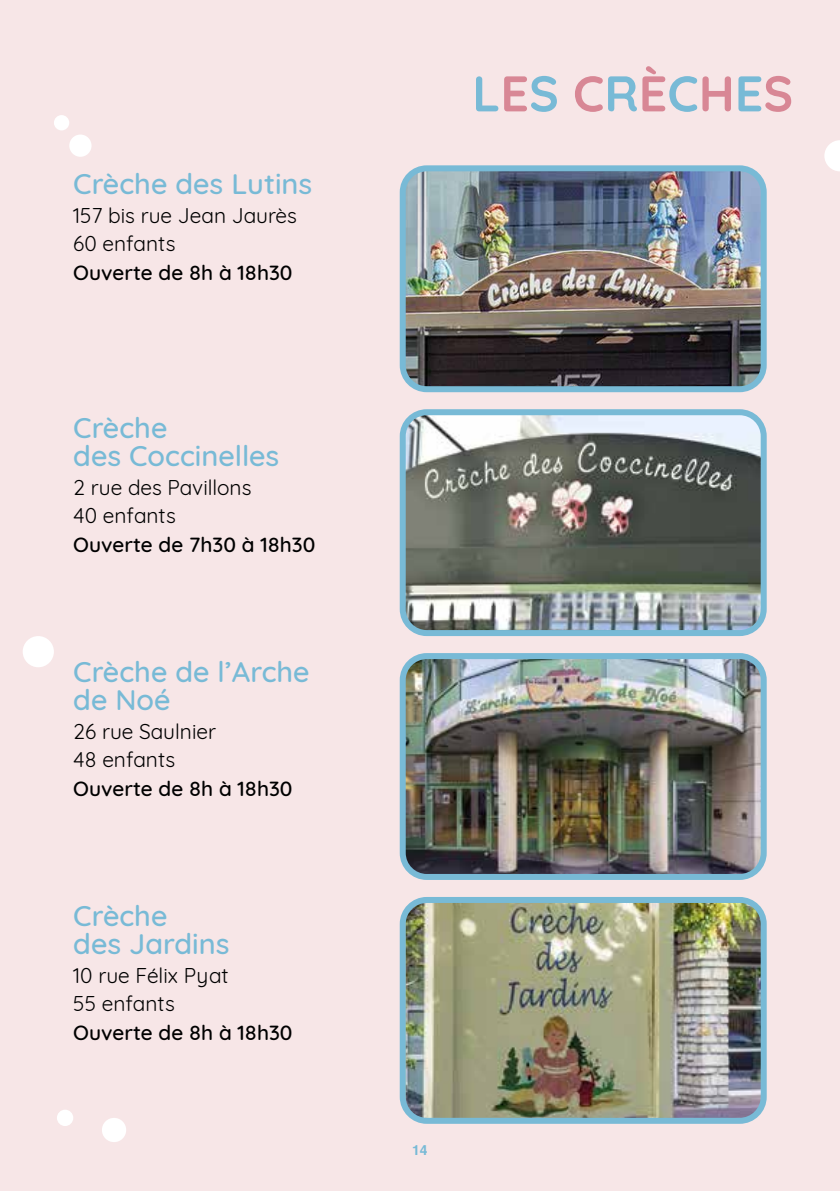
<style>
.page{position:relative;width:840px;height:1191px;background:#fff}
.page>*{position:absolute;margin:0;border:0;box-sizing:border-box;transform-origin:0 0}
.t1{font:700 50px "Quicksand";color:#78bad6}
.t2{font:500 28.8px/28.4px "Quicksand";color:#78bad6}
.t3{font:20.8px/28.4px "Quicksand";color:#000}
.t4{font:500 20.8px "Quicksand";color:#000}
.t5{font:700 14px "Helvetica";color:#78bad6}
.s1{color:#d88795}
</style>
<div class="page">
<div style="left:0;top:0;width:839px;height:1191px;background:#f7e6e7"></div>
<div style="left:69px;top:134px;width:22px;height:23px;background:#fff;border-radius:50%"></div>
<div style="left:23px;top:636px;width:31px;height:31px;background:#fff;border-radius:50%"></div>
<svg style="left:824px;top:140px;width:15px;height:31px"></svg>
<div style="left:57px;top:1109px;width:16px;height:17px;background:#fff;border-radius:50%"></div>
<div style="left:102px;top:1117px;width:24px;height:25px;background:#fff;border-radius:50%"></div>
<div style="left:54px;top:115px;width:15px;height:15px;background:#fff;border-radius:50%"></div>
<img style="left:406px;top:904px;width:357px;height:216px">
<div style="left:399px;top:897px;width:367px;height:226px;border:6px solid #78bad6;border-radius:24px"></div>
<img style="left:406px;top:172px;width:353px;height:213px">
<div style="left:399px;top:165px;width:367px;height:227px;border:6px solid #78bad6;border-radius:24px"></div>
<img style="left:406px;top:416px;width:353px;height:213px">
<div style="left:399px;top:409px;width:367px;height:227px;border:6px solid #78bad6;border-radius:24px"></div>
<img style="left:406px;top:660px;width:353px;height:213px">
<div style="left:399px;top:653px;width:367px;height:227px;border:6px solid #78bad6;border-radius:24px"></div>
<h2 class="t2" style="left:73px;top:167px;width:240px">Crèche des Lutins</h2>
<p class="t3" style="left:73px;top:199px;width:225px">157 bis rue Jean Jaurès<br>60 enfants</p>
<p class="t4" style="left:73px;top:255px;width:221px">Ouverte de 8h à 18h30</p>
<h2 class="t2" style="left:73px;top:411px;width:207px">Crèche<br>des Coccinelles</h2>
<p class="t3" style="left:73px;top:471px;width:179px">2 rue des Pavillons<br>40 enfants</p>
<p class="t4" style="left:73px;top:527px;width:243px">Ouverte de 7h30 à 18h30</p>
<h2 class="t2" style="left:73px;top:655px;width:238px">Crèche de l’Arche de Noé</h2>
<p class="t3" style="left:73px;top:715px;width:144px">26 rue Saulnier<br>48 enfants</p>
<p class="t4" style="left:73px;top:771px;width:221px">Ouverte de 8h à 18h30</p>
<h2 class="t2" style="left:73px;top:898px;width:158px">Crèche<br>des Jardins</h2>
<p class="t3" style="left:73px;top:959px;width:157px">10 rue Félix Pyat<br>55 enfants</p>
<p class="t4" style="left:73px;top:1015px;width:221px">Ouverte de 8h à 18h30</p>
<h1 class="t1" style="left:472px;top:52px;width:322px">L<span class="s1">E</span>S <span class="s1">C</span>R<span class="s1">È</span>C<span class="s1">H</span>E<span class="s1">S</span></h1>
<p class="t5" style="left:412px;top:1139px;width:17px">14</p>
</div>
